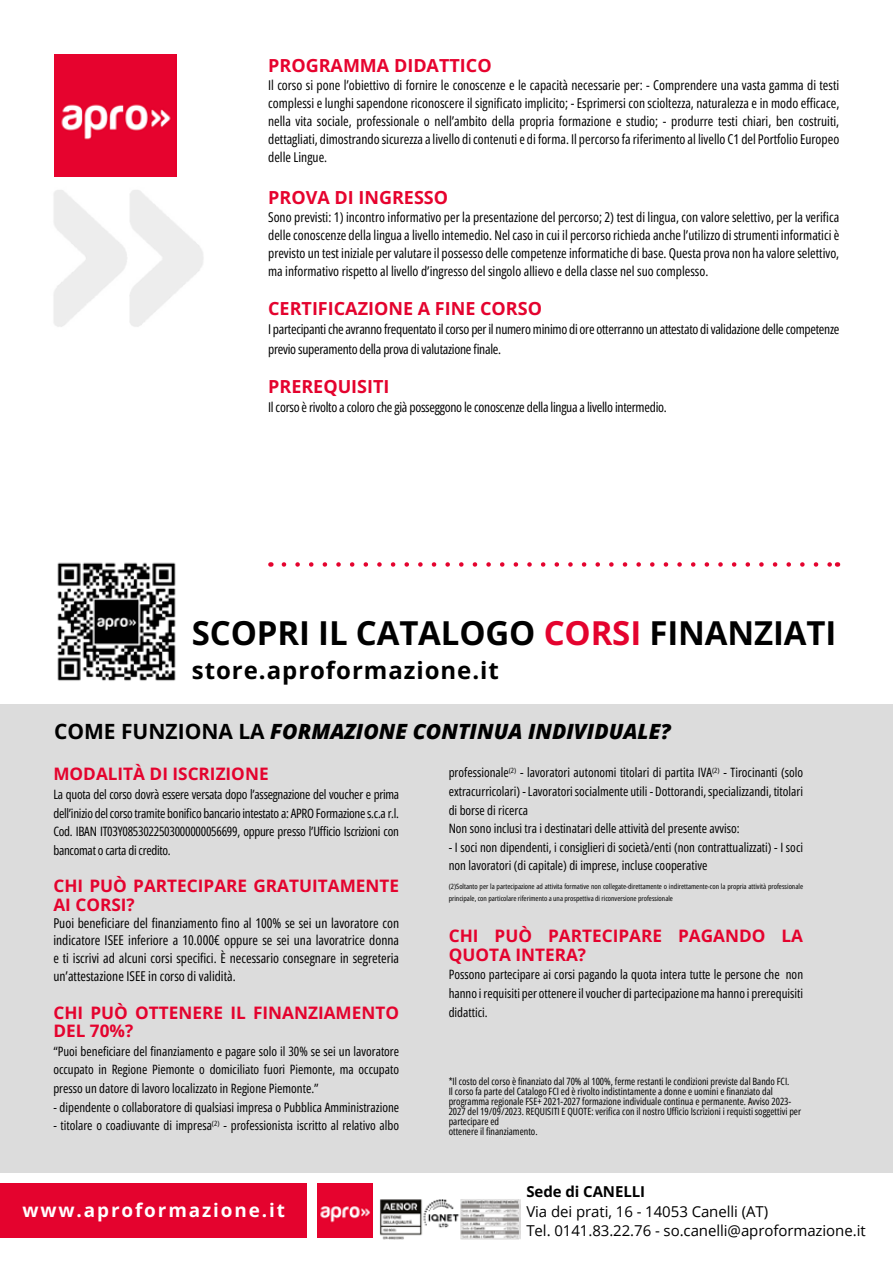
<style>
.page{position:relative;width:893px;height:1263px;background:#fff}
.page>*{position:absolute;margin:0;border:0;box-sizing:border-box;transform-origin:0 0}
.t1{font:700 33px "Open Sans";letter-spacing:-.005em;color:#000}
.t2{font:700 24px "Open Sans";letter-spacing:.04em;color:#000}
.t3{font:italic 800 21px "Open Sans";color:#000}
.t4{font:700 18.9px "Open Sans";letter-spacing:.1em;color:#fff}
.t5{font:700 18px "Open Sans";color:#e4032e}
.t6{font:700 18px "Open Sans";color:#e6032e}
.t7{font:700 17.25px/18.6px "Open Sans";color:#e4032e}
.t8{font:15px/19.5px "Open Sans";letter-spacing:-.005em;color:#000}
.t9{font:700 15px "Open Sans";letter-spacing:-.005em;color:#000}
.t10{font:13.5px/18px "Open Sans Condensed";letter-spacing:-.02em;color:#000;text-align:justify}
.t11{font:13.5px "Open Sans Condensed";color:#000}
.t12{font:12.9px/18.6px "Open Sans Condensed";color:#000;text-align:justify}
.t13{font:10.05px/10.1px "Open Sans Condensed";color:#000}
.t14{font:7.2px/11.4px "Open Sans Condensed";color:#000;scale:1.04 1}
.s1{color:#e4032e}
.s2{font-weight:700;font-style:normal}
</style>
<div class="page">
<div style="left:0;top:1184px;width:307px;height:54px;background:#e4032e"></div>
<img style="left:318px;top:1184px;width:54px;height:54px">
<img style="left:379px;top:1199px;width:141px;height:41px">
<div style="left:0;top:704px;width:893px;height:468px;background:#dcdcdc"></div>
<img style="left:57px;top:562px;width:119px;height:119px">
<img style="left:53px;top:176px;width:151px;height:151px">
<img style="left:54px;top:54px;width:123px;height:122px">
<svg style="left:284px;top:562px;width:546px;height:5px"></svg>
<h3 class="t6" style="left:268px;top:54px;width:225px">PROGRAMMA DIDATTICO</h3>
<p class="t10" style="left:268px;top:76px;width:573px">Il corso si pone l’obiettivo di fornire le conoscenze e le capacità necessarie per: - Comprendere una vasta gamma di testi complessi e lunghi sapendone riconoscere il significato implicito; - Esprimersi con scioltezza, naturalezza e in modo efficace, nella vita sociale, professionale o nell’ambito della propria formazione e studio; - produrre testi chiari, ben costruiti, dettagliati, dimostrando sicurezza a livello di contenuti e di forma. Il percorso fa riferimento al livello C1 del Portfolio Europeo delle Lingue.</p>
<h3 class="t6" style="left:268px;top:185px;width:182px">PROVA DI INGRESSO</h3>
<p class="t10" style="left:268px;top:207px;width:573px">Sono previsti: 1) incontro informativo per la presentazione del percorso; 2) test di lingua, con valore selettivo, per la verifica delle conoscenze della lingua a livello intemedio. Nel caso in cui il percorso richieda anche l’utilizzo di strumenti informatici è previsto un test iniziale per valutare il possesso delle competenze informatiche di base. Questa prova non ha valore selettivo, ma informativo rispetto al livello d’ingresso del singolo allievo e della classe nel suo complesso.</p>
<h3 class="t5" style="left:268px;top:296px;width:275px">CERTIFICAZIONE A FINE CORSO</h3>
<p class="t10" style="left:268px;top:319px;width:573px;line-height:19.5px">I partecipanti che avranno frequentato il corso per il numero minimo di ore otterranno un attestato di validazione delle competenze previo superamento della prova di valutazione finale.</p>
<h3 class="t5" style="left:268px;top:374px;width:123px">PREREQUISITI</h3>
<p class="t10" style="left:268px;top:398px;width:400px">Il corso è rivolto a coloro che già posseggono le conoscenze della lingua a livello intermedio.</p>
<h1 class="t1" style="left:192px;top:610px;width:646px">SCOPRI IL CATALOGO <span class="s1">CORSI</span> FINANZIATI</h1>
<h2 class="t2" style="left:192px;top:653px;width:308px">store.aproformazione.it</h2>
<h3 class="t3" style="left:54px;top:715px;width:618px"><span class="s2">COME FUNZIONA LA</span> FORMAZIONE CONTINUA INDIVIDUALE?</h3>
<p class="t7" style="left:53px;top:764px;width:217px">MODALITÀ DI ISCRIZIONE</p>
<p class="t12" style="left:53px;top:785px;width:347px">La quota del corso dovrà essere versata dopo l’assegnazione del voucher e prima dell’inizio del corso tramite bonifico bancario intestato a: APRO Formazione s.c.a r.l.<br>Cod. IBAN IT03Y0853022503000000056699, oppure presso l’Ufficio Iscrizioni con bancomat o carta di credito.</p>
<p class="t7" style="left:53px;top:876px;width:347px">CHI PUÒ PARTECIPARE GRATUITAMENTE<br>AI CORSI?</p>
<p class="t10" style="left:53px;top:914px;width:347px;line-height:17.2px">Puoi beneficiare del finanziamento fino al 100% se sei un lavoratore con indicatore ISEE inferiore a 10.000€ oppure se sei una lavoratrice donna e ti iscrivi ad alcuni corsi specifici. È necessario consegnare in segreteria</p>
<p class="t11" style="left:53px;top:967px;width:184px">un’attestazione ISEE in corso di validità.</p>
<p class="t7" style="left:53px;top:1002px;width:347px">CHI PUÒ OTTENERE IL FINANZIAMENTO<br>DEL 70%?</p>
<p class="t12" style="left:53px;top:1041px;width:347px">“Puoi beneficiare del finanziamento e pagare solo il 30% se sei un lavoratore occupato in Regione Piemonte o domiciliato fuori Piemonte, ma occupato presso un datore di lavoro localizzato in Regione Piemonte.”</p>
<p class="t12" style="left:53px;top:1097px;width:347px">- dipendente o collaboratore di qualsiasi impresa o Pubblica Amministrazione</p>
<p class="t12" style="left:53px;top:1116px;width:347px">- titolare o coadiuvante di impresa<sup>(2)</sup> - professionista iscritto al relativo albo</p>
<h3 class="t4" style="left:22px;top:1197px;width:264px">www.aproformazione.it</h3>
<p class="t12" style="left:449px;top:763px;width:356px;text-align:left">professionale<sup>(2)</sup> - lavoratori autonomi titolari di partita IVA<sup>(2)</sup> - Tirocinanti (solo extracurricolari) - Lavoratori socialmente utili - Dottorandi, specializzandi, titolari di borse di ricerca<br>Non sono inclusi tra i destinatari delle attività del presente avviso:</p>
<p class="t12" style="left:449px;top:837px;width:356px">- I soci non dipendenti, i consiglieri di società/enti (non contrattualizzati) - I soci non lavoratori (di capitale) di imprese, incluse cooperative</p>
<p class="t14" style="left:449px;top:881px;width:342px">(2)Soltanto per la partecipazione ad attivita formative non collegate-direttamente o indirettamente-con la propria attività professionale principale, con particolare riferimento a una prospettiva di riconversione professionale</p>
<p class="t7" style="left:449px;top:926px;width:356px">CHI PUÒ PARTECIPARE PAGANDO LA<br>QUOTA INTERA?</p>
<p class="t12" style="left:449px;top:965px;width:356px">Possono partecipare ai corsi pagando la quota intera tutte le persone che non hanno i requisiti per ottenere il voucher di partecipazione ma hanno i prerequisiti didattici.</p>
<p class="t13" style="left:449px;top:1076px;width:354px">*Il costo del corso è finanziato dal 70% al 100%, ferme restanti le condizioni previste dal Bando FCI.<br>Il corso fa parte del Catalogo FCI ed è rivolto indistintamente a donne e uomini e finanziato dal programma regionale FSE+ 2021-2027 formazione individuale continua e permanente. Avviso 2023- 2027 del 19/09/2023. REQUISITI E QUOTE: verifica con il nostro Ufficio Iscrizioni i requisti soggettivi per partecipare ed<br>ottenere il finanziamento.</p>
<p class="t9" style="left:526px;top:1181px;width:120px">Sede di CANELLI</p>
<p class="t8" style="left:526px;top:1201px;width:341px">Via dei prati, 16 - 14053 Canelli (AT)<br>Tel. 0141.83.22.76 - so.canelli@aproformazione.it</p>
</div>
